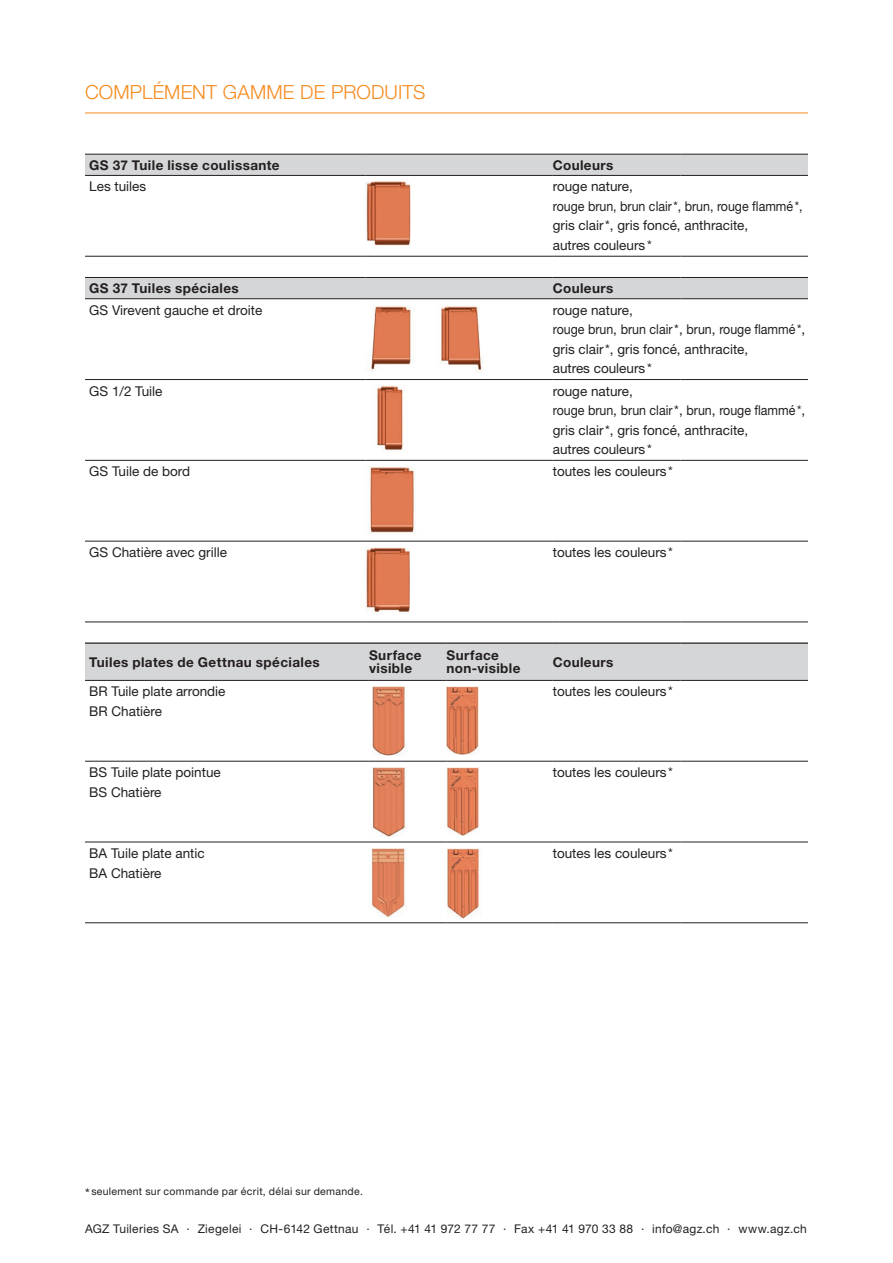
<style>
.page{position:relative;width:893px;height:1263px;background:#fff}
.page>*{position:absolute;margin:0;border:0;box-sizing:border-box;transform-origin:0 0}
.t1{font:300 19.5px "Helvetica Neue LT Std";letter-spacing:.01em;color:#f68b1f}
.t2{font:13.5px/19.5px "Helvetica Neue LT Std";color:#231f20}
.t3{font:700 13.5px/13.5px "Helvetica Neue LT Std";letter-spacing:.03em;color:#231f20}
.t4{font:12px "Helvetica Neue LT Std";letter-spacing:.025em;color:#231f20}
.t5{font:10.5px "Helvetica Neue LT Std";letter-spacing:.03em;color:#231f20}
.s1{font-size:13.5px}
</style>
<div class="page">
<hr style="left:85px;top:113px;width:723px;height:1px;background:#f68b1f">
<svg style="left:85px;top:155px;width:723px;height:101px"></svg>
<svg style="left:85px;top:278px;width:723px;height:365px"></svg>
<hr style="left:85px;top:154px;width:281px;height:1px;background:#231f20">
<hr style="left:366px;top:154px;width:187px;height:1px;background:#231f20">
<hr style="left:553px;top:154px;width:127px;height:1px;background:#231f20">
<hr style="left:680px;top:154px;width:128px;height:1px;background:#231f20">
<hr style="left:85px;top:175px;width:281px;height:1px;background:#231f20">
<hr style="left:366px;top:175px;width:187px;height:1px;background:#231f20">
<hr style="left:553px;top:175px;width:127px;height:1px;background:#231f20">
<hr style="left:680px;top:175px;width:128px;height:1px;background:#231f20">
<hr style="left:85px;top:256px;width:281px;height:1px;background:#231f20">
<hr style="left:366px;top:256px;width:187px;height:1px;background:#231f20">
<hr style="left:553px;top:256px;width:127px;height:1px;background:#231f20">
<hr style="left:680px;top:256px;width:128px;height:1px;background:#231f20">
<hr style="left:85px;top:277px;width:281px;height:1px;background:#231f20">
<hr style="left:366px;top:277px;width:187px;height:1px;background:#231f20">
<hr style="left:553px;top:277px;width:127px;height:1px;background:#231f20">
<hr style="left:680px;top:277px;width:128px;height:1px;background:#231f20">
<hr style="left:85px;top:298px;width:281px;height:1px;background:#231f20">
<hr style="left:366px;top:298px;width:187px;height:1px;background:#231f20">
<hr style="left:553px;top:298px;width:127px;height:1px;background:#231f20">
<hr style="left:680px;top:298px;width:128px;height:1px;background:#231f20">
<hr style="left:85px;top:379px;width:281px;height:1px;background:#231f20">
<hr style="left:366px;top:379px;width:187px;height:1px;background:#231f20">
<hr style="left:553px;top:379px;width:127px;height:1px;background:#231f20">
<hr style="left:680px;top:379px;width:128px;height:1px;background:#231f20">
<hr style="left:85px;top:460px;width:281px;height:1px;background:#231f20">
<hr style="left:366px;top:460px;width:187px;height:1px;background:#231f20">
<hr style="left:553px;top:460px;width:127px;height:1px;background:#231f20">
<hr style="left:680px;top:460px;width:128px;height:1px;background:#231f20">
<hr style="left:85px;top:541px;width:281px;height:1px;background:#231f20">
<hr style="left:366px;top:541px;width:187px;height:1px;background:#231f20">
<hr style="left:553px;top:541px;width:127px;height:1px;background:#231f20">
<hr style="left:680px;top:541px;width:128px;height:1px;background:#231f20">
<hr style="left:85px;top:621px;width:281px;height:1px;background:#231f20">
<hr style="left:366px;top:621px;width:187px;height:1px;background:#231f20">
<hr style="left:553px;top:621px;width:127px;height:1px;background:#231f20">
<hr style="left:680px;top:621px;width:128px;height:1px;background:#231f20">
<img style="left:366px;top:182px;width:44px;height:67px">
<img style="left:366px;top:305px;width:51px;height:67px">
<img style="left:438px;top:305px;width:46px;height:68px">
<img style="left:366px;top:386px;width:44px;height:67px">
<img style="left:366px;top:467px;width:52px;height:67px">
<img style="left:366px;top:547px;width:44px;height:67px">
<div style="left:85px;top:644px;width:723px;height:36px;background:#d5d6d8"></div>
<hr style="left:85px;top:643px;width:284px;height:1px;background:#231f20">
<hr style="left:369px;top:643px;width:77px;height:1px;background:#231f20">
<hr style="left:446px;top:643px;width:107px;height:1px;background:#231f20">
<hr style="left:553px;top:643px;width:127px;height:1px;background:#231f20">
<hr style="left:680px;top:643px;width:128px;height:1px;background:#231f20">
<hr style="left:85px;top:680px;width:284px;height:1px;background:#231f20">
<hr style="left:369px;top:680px;width:77px;height:1px;background:#231f20">
<hr style="left:446px;top:680px;width:107px;height:1px;background:#231f20">
<hr style="left:553px;top:680px;width:127px;height:1px;background:#231f20">
<hr style="left:680px;top:680px;width:128px;height:1px;background:#231f20">
<hr style="left:85px;top:761px;width:284px;height:1px;background:#231f20">
<hr style="left:369px;top:761px;width:77px;height:1px;background:#231f20">
<hr style="left:446px;top:761px;width:107px;height:1px;background:#231f20">
<hr style="left:553px;top:761px;width:127px;height:1px;background:#231f20">
<hr style="left:680px;top:761px;width:128px;height:1px;background:#231f20">
<hr style="left:85px;top:842px;width:284px;height:1px;background:#231f20">
<hr style="left:369px;top:842px;width:77px;height:1px;background:#231f20">
<hr style="left:446px;top:842px;width:107px;height:1px;background:#231f20">
<hr style="left:553px;top:842px;width:127px;height:1px;background:#231f20">
<hr style="left:680px;top:842px;width:128px;height:1px;background:#231f20">
<hr style="left:85px;top:922px;width:284px;height:1px;background:#231f20">
<hr style="left:369px;top:922px;width:77px;height:1px;background:#231f20">
<hr style="left:446px;top:922px;width:107px;height:1px;background:#231f20">
<hr style="left:553px;top:922px;width:127px;height:1px;background:#231f20">
<hr style="left:680px;top:922px;width:128px;height:1px;background:#231f20">
<img style="left:372px;top:687px;width:34px;height:69px">
<img style="left:446px;top:687px;width:33px;height:68px">
<img style="left:372px;top:767px;width:35px;height:69px">
<img style="left:446px;top:767px;width:33px;height:68px">
<img style="left:371px;top:848px;width:35px;height:69px">
<img style="left:447px;top:848px;width:35px;height:70px">
<h1 class="t1" style="left:85px;top:80px;width:342px">COMPLÉMENT GAMME DE PRODUITS</h1>
<p class="t3" style="left:89px;top:158px;width:192px">GS 37 Tuile lisse coulissante</p>
<p class="t3" style="left:553px;top:158px;width:62px">Couleurs</p>
<p class="t2" style="left:89px;top:177px;width:59px">Les tuiles</p>
<p class="t2" style="left:553px;top:177px;width:251px">rouge nature,<br>rouge brun, brun clair*, brun, rouge flammé*, gris clair*, gris foncé, anthracite,<br>autres couleurs*</p>
<p class="t3" style="left:89px;top:281px;width:151px">GS 37 Tuiles spéciales</p>
<p class="t3" style="left:553px;top:281px;width:62px">Couleurs</p>
<p class="t2" style="left:89px;top:300px;width:175px">GS Virevent gauche et droite</p>
<p class="t2" style="left:553px;top:300px;width:254px">rouge nature,<br>rouge brun, brun clair*, brun, rouge flammé*, gris clair*, gris foncé, anthracite,<br>autres couleurs*</p>
<p class="t2" style="left:89px;top:381px;width:75px">GS 1/2 Tuile</p>
<p class="t2" style="left:553px;top:381px;width:254px">rouge nature,<br>rouge brun, brun clair*, brun, rouge flammé*, gris clair*, gris foncé, anthracite,<br>autres couleurs*</p>
<p class="t2" style="left:89px;top:462px;width:102px">GS Tuile de bord</p>
<p class="t2" style="left:553px;top:462px;width:122px">toutes les couleurs*</p>
<p class="t2" style="left:89px;top:542px;width:139px">GS Chatière avec grille</p>
<p class="t2" style="left:553px;top:542px;width:122px">toutes les couleurs*</p>
<p class="t3" style="left:89px;top:655px;width:232px">Tuiles plates de Gettnau spéciales</p>
<p class="t3" style="left:369px;top:648px;width:54px">Surface visible</p>
<p class="t3" style="left:446px;top:648px;width:76px">Surface non-visible</p>
<p class="t3" style="left:553px;top:655px;width:62px">Couleurs</p>
<p class="t2" style="left:89px;top:682px;width:138px">BR Tuile plate arrondie<br>BR Chatière</p>
<p class="t2" style="left:553px;top:682px;width:122px">toutes les couleurs *</p>
<p class="t2" style="left:89px;top:762px;width:133px">BS Tuile plate pointue<br>BS Chatière</p>
<p class="t2" style="left:553px;top:762px;width:122px">toutes les couleurs *</p>
<p class="t2" style="left:89px;top:843px;width:117px">BA Tuile plate antic<br>BA Chatière</p>
<p class="t2" style="left:553px;top:843px;width:122px">toutes les couleurs *</p>
<p class="t5" style="left:85px;top:1185px;width:279px"><span class="s1">*</span> seulement sur commande par écrit, délai sur demande.</p>
<p class="t4" style="left:85px;top:1222px;width:723px">AGZ Tuileries SA · Ziegelei · CH-6142 Gettnau · Tél. +41 41 972 77 77 · Fax +41 41 970 33 88 · info@agz.ch · www.agz.ch</p>
</div>
